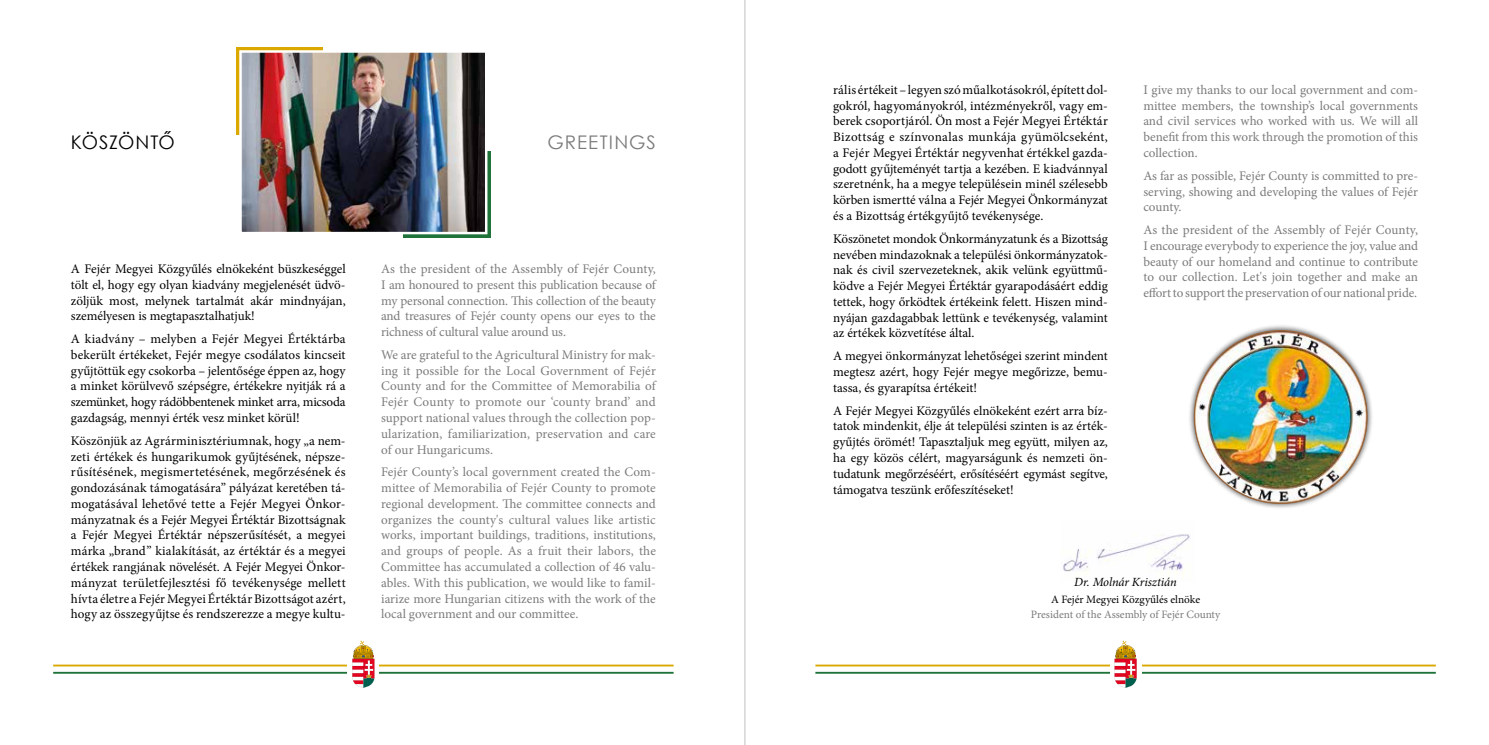
<style>
.page{position:relative;width:1489px;height:745px;background:#fff}
.page>*{position:absolute;margin:0;border:0;box-sizing:border-box;transform-origin:0 0}
.t1{font:18.75px "Century Gothic";letter-spacing:.055em;color:#7c7b7b}
.t2{font:18.75px "Century Gothic";letter-spacing:.03em;color:#000}
.t3{font:13.12px/15.8px "Minion Pro";color:#000;text-align:justify}
.t4{font:13.12px/15.8px "Minion Pro";letter-spacing:-.005em;color:#7c7b7b;text-align:justify}
.t5{font:italic 12.5px "Minion Pro";letter-spacing:-.01em;color:#000}
.t6{font:11.25px "Minion Pro";color:#7c7b7b}
.t7{font:11.25px "Minion Pro";color:#000}
</style>
<div class="page">
<hr style="left:815px;top:671px;width:620px;height:2px;background:#1f7239">
<hr style="left:53px;top:671px;width:620px;height:2px;background:#1f7239">
<hr style="left:815px;top:664px;width:620px;height:2px;background:#dba800">
<hr style="left:53px;top:664px;width:620px;height:2px;background:#dba800">
<div style="left:1109px;top:637px;width:32px;height:53px;background:#fff"></div>
<svg style="left:1114px;top:640px;width:22px;height:47px"></svg>
<div style="left:347px;top:637px;width:32px;height:53px;background:#fff"></div>
<svg style="left:352px;top:640px;width:22px;height:47px"></svg>
<img style="left:1063px;top:534px;width:127px;height:40px">
<div style="left:1187px;top:324px;width:185px;height:185px;background:#000;opacity:.75"></div>
<img style="left:1193px;top:330px;width:174px;height:173px;border-radius:87px">
<div style="left:403px;top:151px;width:88px;height:87px;background:#1f7239"></div>
<div style="left:236px;top:47px;width:86px;height:87px;background:#dba800"></div>
<img style="left:238px;top:49px;width:250px;height:186px">
<hr style="left:744px;top:0;width:1px;height:744px;background:#c0c0c0">
<h1 class="t2" style="left:71px;top:129px;width:105px">KÖSZÖNTŐ</h1>
<h1 class="t1" style="left:547px;top:129px;width:110px">GREETINGS</h1>
<p class="t3" style="left:71px;top:261px;width:276px">A Fejér Megyei Közgyűlés elnökeként büszkeséggel tölt el, hogy egy olyan kiadvány megjelenését üdvö&shy;zöljük most, melynek tartalmát akár mindnyájan, személyesen is megtapasztalhatjuk!</p>
<p class="t3" style="left:71px;top:331px;width:276px">A kiadvány – melyben a Fejér Megyei Értéktárba bekerült értékeket, Fejér megye csodálatos kincseit gyűjtöttük egy csokorba – jelentősége éppen az, hogy a minket körülvevő szépségre, értékekre nyitják rá a szemünket, hogy rádöbbentenek minket arra, micsoda gazdagság, mennyi érték vesz minket körül!</p>
<p class="t3" style="left:71px;top:432px;width:276px">Köszönjük az Agrárminisztériumnak, hogy „a nem&shy;zeti értékek és hungarikumok gyűjtésének, népsze&shy;rűsítésének, megismertetésének, megőrzésének és gondozásának támogatására” pályázat keretében tá&shy;mogatásával lehetővé tette a Fejér Megyei Önkor&shy;mányzatnak és a Fejér Megyei Értéktár Bizottságnak a Fejér Megyei Értéktár népszerűsítését, a megyei márka „brand” kialakítását, az értéktár és a megyei értékek rangjának növelését. A Fejér Megyei Önkor&shy;mányzat területfejlesztési fő tevékenysége mellett hívta életre a Fejér Megyei Értéktár Bizottságot azért, hogy az összegyűjtse és rendszerezze a megye kultu-</p>
<p class="t4" style="left:381px;top:261px;width:276px">As the president of the Assembly of Fejér County, I am honoured to present this publication because of my personal connection. This collection of the beauty and treasures of Fejér county opens our eyes to the richness of cultural value around us.</p>
<p class="t4" style="left:381px;top:346px;width:276px">We are grateful to the Agricultural Ministry for mak&shy;ing it possible for the Local Government of Fejér County and for the Committee of Memorabilia of Fejér County to promote our ‘county brand’ and support national values through the collection pop&shy;ularization, familiarization, preservation and care of our Hungaricums.</p>
<p class="t4" style="left:381px;top:464px;width:276px">Fejér County’s local government created the Com&shy;mittee of Memorabilia of Fejér County to promote regional development. The committee connects and organizes the county's cultural values like artistic works, important buildings, traditions, institutions, and groups of people. As a fruit their labors, the Committee has accumulated a collection of 46 valu&shy;ables. With this publication, we would like to famil&shy;iarize more Hungarian citizens with the work of the local government and our committee.</p>
<p class="t3" style="left:833px;top:82px;width:276px">rális értékeit – legyen szó műalkotásokról, épített dol&shy;gokról, hagyományokról, intézményekről, vagy em&shy;berek csoportjáról. Ön most a Fejér Megyei Értéktár Bizottság e színvonalas munkája gyümölcseként, a Fejér Megyei Értéktár negyvenhat értékkel gazda&shy;godott gyűjteményét tartja a kezében. E kiadvánnyal szeretnénk, ha a megye településein minél szélesebb körben ismertté válna a Fejér Megyei Önkormányzat és a Bizottság értékgyűjtő tevékenysége.</p>
<p class="t3" style="left:833px;top:231px;width:276px">Köszönetet mondok Önkormányzatunk és a Bizottság nevében mindazoknak a települési önkormányzatok&shy;nak és civil szervezeteknek, akik velünk együttmű&shy;ködve a Fejér Megyei Értéktár gyarapodásáért eddig tettek, hogy őrködtek értékeink felett. Hiszen mind&shy;nyájan gazdagabbak lettünk e tevékenység, valamint az értékek közvetítése által.</p>
<p class="t3" style="left:833px;top:348px;width:276px">A megyei önkormányzat lehetőségei szerint mindent megtesz azért, hogy Fejér megye megőrizze, bemu&shy;tassa, és gyarapítsa értékeit!</p>
<p class="t3" style="left:833px;top:402px;width:276px">A Fejér Megyei Közgyűlés elnökeként ezért arra bíz&shy;tatok mindenkit, élje át települési szinten is az érték&shy;gyűjtés örömét! Tapasztaljuk meg együtt, milyen az, ha egy közös célért, magyarságunk és nemzeti ön&shy;tudatunk megőrzéséért, erősítéséért egymást segítve, támogatva teszünk erőfeszítéseket!</p>
<p class="t4" style="left:1143px;top:82px;width:276px">I give my thanks to our local government and com&shy;mittee members, the township’s local governments and civil services who worked with us. We will all benefit from this work through the promotion of this collection.</p>
<p class="t4" style="left:1143px;top:168px;width:276px">As far as possible, Fejér County is committed to pre&shy;serving, showing and developing the values of Fejér county.</p>
<p class="t4" style="left:1143px;top:222px;width:276px">As the president of the Assembly of Fejér County, I encourage everybody to experience the joy, value and beauty of our homeland and continue to contribute to our collection. Let's join together and make an effort to support the preservation of our national pride.</p>
<p class="t5" style="left:1074px;top:573px;width:104px">Dr. Molnár Krisztián</p>
<p class="t7" style="left:1050px;top:591px;width:151px">A Fejér Megyei Közgyűlés elnöke</p>
<p class="t6" style="left:1030px;top:606px;width:191px">President of the Assembly of Fejér County</p>
</div>
